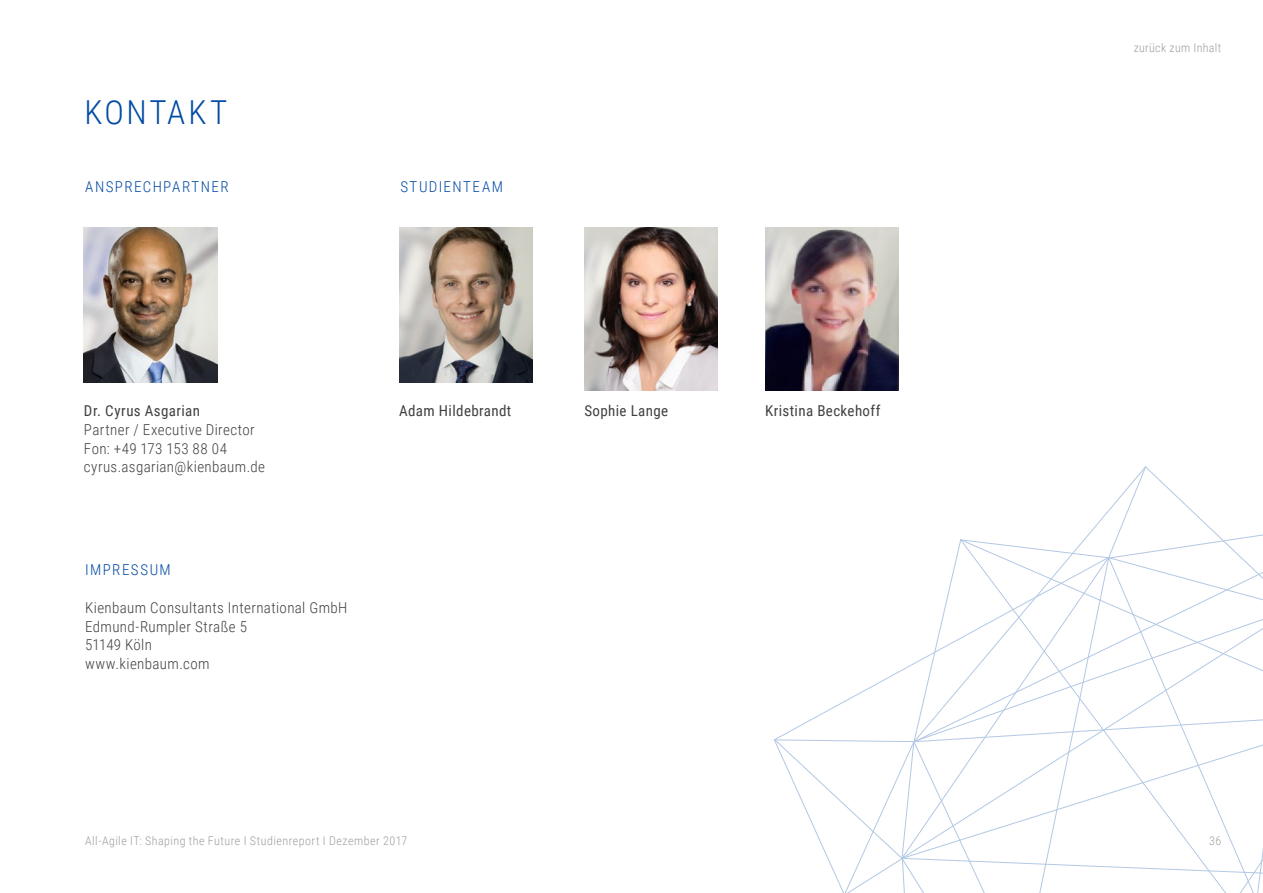
<style>
.page{position:relative;width:1263px;height:893px;background:#fff}
.page>*{position:absolute;margin:0;border:0;box-sizing:border-box;transform-origin:0 0}
.t1{font:300 33px "Roboto Condensed";letter-spacing:.08em;color:#0049a4}
.t2{font:300 15px/18.8px "Roboto Condensed";letter-spacing:.025em;color:#404040}
.t3{font:15px "Roboto Condensed";letter-spacing:.025em;color:#404040}
.t4{font:300 15px "Roboto Condensed";letter-spacing:.095em;color:#0049a4}
.t5{font:300 12px "Roboto Condensed";letter-spacing:.04em;color:#9c9d9d}
</style>
<div class="page">
<img style="left:84px;top:227px;width:133px;height:155px">
<img style="left:399px;top:227px;width:133px;height:155px">
<img style="left:584px;top:227px;width:134px;height:164px">
<svg style="left:773px;top:466px;width:490px;height:427px"></svg>
<img style="left:765px;top:227px;width:134px;height:164px">
<h1 class="t1" style="left:85px;top:89px;width:144px">KONTAKT</h1>
<p class="t4" style="left:85px;top:177px;width:145px">ANSPRECHPARTNER</p>
<p class="t4" style="left:400px;top:177px;width:104px">STUDIENTEAM</p>
<p class="t3" style="left:84px;top:400px;width:117px">Dr. Cyrus Asgarian</p>
<p class="t2" style="left:84px;top:419px;width:183px">Partner / Executive Director<br>Fon: +49 173 153 88 04 cyrus.asgarian@kienbaum.de</p>
<p class="t4" style="left:85px;top:559px;width:87px">IMPRESSUM</p>
<p class="t2" style="left:85px;top:598px;width:264px">Kienbaum Consultants International GmbH<br>Edmund-Rumpler Straße 5<br>51149 Köln<br>www.kienbaum.com</p>
<p class="t3" style="left:399px;top:400px;width:114px">Adam Hildebrandt</p>
<p class="t3" style="left:584px;top:400px;width:85px">Sophie Lange</p>
<p class="t3" style="left:765px;top:400px;width:117px">Kristina Beckehoff</p>
<p class="t5" style="left:1134px;top:39px;width:89px">zurück zum Inhalt</p>
<p class="t5" style="left:85px;top:832px;width:324px">All-Agile IT: Shaping the Future I Studienreport I Dezember 2017</p>
<p class="t5" style="left:1209px;top:832px;width:13px">36</p>
</div>
